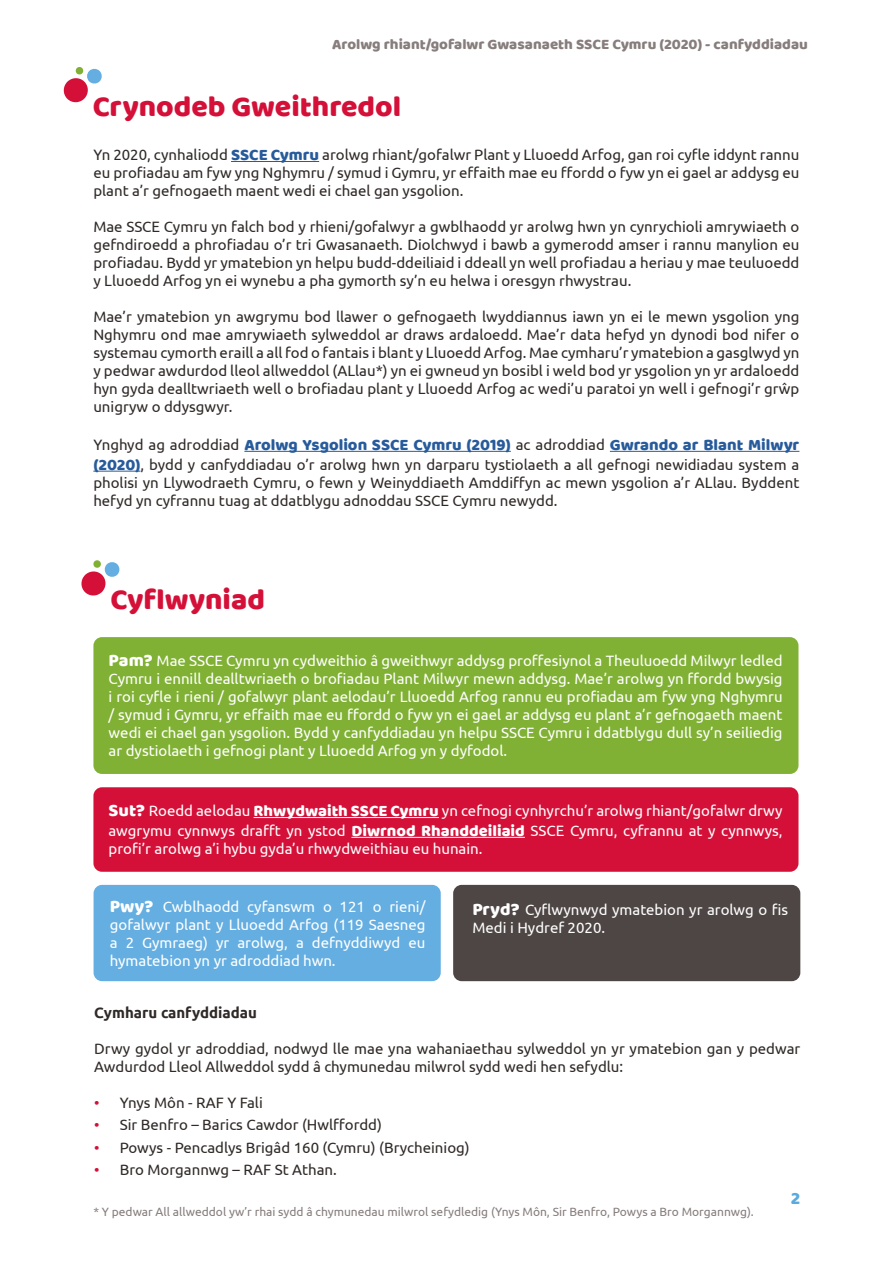
<style>
.page{position:relative;width:893px;height:1263px;background:#fff}
.page>*{position:absolute;margin:0;border:0;box-sizing:border-box;transform-origin:0 0}
.t1{font:30px "Baloo";color:#d41038}
.t2{font:18px "Baloo";color:#59aadf}
.t3{font:16.5px "Baloo";color:#275b9b}
.t4{font:15px/18px "Ubuntu";color:#2f2927;text-align:justify}
.t5{font:15px/18px "Ubuntu";color:#fff;text-align:justify}
.t6{font:15px "Baloo";color:#867d7c}
.t7{font:700 15px "Ubuntu";color:#2f2927}
.t8{font:12px "Ubuntu";color:#867d7c}
.s1{font-family:"Baloo";font-size:16.5px;color:#275b9b}
.s2{font-family:"Ubuntu";font-size:15px;color:#2f2927}
.s3{font-family:"Baloo";font-size:18px}
.s4{font-family:"Baloo";font-size:16.5px}
.s5{color:#d41038}
</style>
<div class="page">
<div style="left:93px;top:637px;width:705px;height:137px;background:#80b134;border-radius:9px"></div>
<div style="left:93px;top:787px;width:705px;height:85px;background:#d41038;border-radius:9px"></div>
<hr style="left:231px;top:161px;width:88px;height:1px;background:#275b9b">
<hr style="left:244px;top:451px;width:267px;height:1px;background:#275b9b">
<hr style="left:610px;top:451px;width:189px;height:1px;background:#275b9b">
<hr style="left:93px;top:471px;width:47px;height:1px;background:#275b9b">
<svg style="left:63px;top:67px;width:39px;height:36px"></svg>
<svg style="left:81px;top:560px;width:39px;height:36px"></svg>
<hr style="left:254px;top:817px;width:185px;height:1px;background:#fff">
<hr style="left:351px;top:837px;width:174px;height:1px;background:#fff">
<div style="left:94px;top:885px;width:347px;height:96px;background:#64aee1;border-radius:9px"></div>
<div style="left:453px;top:885px;width:347px;height:96px;background:#4e4644;border-radius:9px"></div>
<p class="t6" style="left:332px;top:35px;width:477px">Arolwg rhiant/gofalwr Gwasanaeth SSCE Cymru (2020) - canfyddiadau</p>
<h1 class="t1" style="left:93px;top:88px;width:310px">Crynodeb Gweithredol</h1>
<p class="t4" style="left:93px;top:145px;width:708px">Yn 2020, cynhaliodd <span class="s1">SSCE Cymru</span> arolwg rhiant/gofalwr Plant y Lluoedd Arfog, gan roi cyfle iddynt rannu eu profiadau am fyw yng Nghymru / symud i Gymru, yr effaith mae eu ffordd o fyw yn ei gael ar addysg eu plant a’r gefnogaeth maent wedi ei chael gan ysgolion.</p>
<p class="t4" style="left:93px;top:217px;width:708px">Mae SSCE Cymru yn falch bod y rhieni/gofalwyr a gwblhaodd yr arolwg hwn yn cynrychioli amrywiaeth o gefndiroedd a phrofiadau o’r tri Gwasanaeth. Diolchwyd i bawb a gymerodd amser i rannu manylion eu profiadau. Bydd yr ymatebion yn helpu budd-ddeiliaid i ddeall yn well profiadau a heriau y mae teuluoedd y Lluoedd Arfog yn ei wynebu a pha gymorth sy’n eu helwa i oresgyn rhwystrau.</p>
<p class="t4" style="left:93px;top:307px;width:708px">Mae’r ymatebion yn awgrymu bod llawer o gefnogaeth lwyddiannus iawn yn ei le mewn ysgolion yng Nghymru ond mae amrywiaeth sylweddol ar draws ardaloedd. Mae’r data hefyd yn dynodi bod nifer o systemau cymorth eraill a all fod o fantais i blant y Lluoedd Arfog. Mae cymharu’r ymatebion a gasglwyd yn y pedwar awdurdod lleol allweddol (ALlau*) yn ei gwneud yn bosibl i weld bod yr ysgolion yn yr ardaloedd hyn gyda dealltwriaeth well o brofiadau plant y Lluoedd Arfog ac wedi’u paratoi yn well i gefnogi’r grŵp unigryw o ddysgwyr.</p>
<p class="t3" style="left:93px;top:435px;width:708px"><span class="s2">Ynghyd ag adroddiad</span> Arolwg Ysgolion SSCE Cymru (2019) <span class="s2">ac adroddiad</span> Gwrando ar Blant Milwyr</p>
<p class="t4" style="left:93px;top:455px;width:708px"><span class="s1">(2020)</span>, bydd y canfyddiadau o’r arolwg hwn yn darparu tystiolaeth a all gefnogi newidiadau system a pholisi yn Llywodraeth Cymru, o fewn y Weinyddiaeth Amddiffyn ac mewn ysgolion a’r ALlau. Byddent hefyd yn cyfrannu tuag at ddatblygu adnoddau SSCE Cymru newydd.</p>
<h1 class="t1" style="left:110px;top:581px;width:156px">Cyflwyniad</h1>
<p class="t5" style="left:109px;top:652px;width:675px"><span class="s3">Pam?</span> Mae SSCE Cymru yn cydweithio â gweithwyr addysg proffesiynol a Theuluoedd Milwyr ledled Cymru i ennill dealltwriaeth o brofiadau Plant Milwyr mewn addysg. Mae’r arolwg yn ffordd bwysig i roi cyfle i rieni / gofalwyr plant aelodau’r Lluoedd Arfog rannu eu profiadau am fyw yng Nghymru / symud i Gymru, yr effaith mae eu ffordd o fyw yn ei gael ar addysg eu plant a’r gefnogaeth maent wedi ei chael gan ysgolion. Bydd y canfyddiadau yn helpu SSCE Cymru i ddatblygu dull sy’n seiliedig ar dystiolaeth i gefnogi plant y Lluoedd Arfog yn y dyfodol.</p>
<p class="t5" style="left:109px;top:801px;width:675px;line-height:19.8px"><span class="s3">Sut?</span> Roedd aelodau <span class="s4">Rhwydwaith SSCE Cymru</span> yn cefnogi cynhyrchu’r arolwg rhiant/gofalwr drwy awgrymu cynnwys drafft yn ystod <span class="s4">Diwrnod Rhanddeiliaid</span> SSCE Cymru, cyfrannu at y cynnwys,</p>
<p class="t5" style="left:109px;top:839px;width:375px">profi’r arolwg a’i hybu gyda’u rhwydweithiau eu hunain.</p>
<p class="t5" style="left:110px;top:897px;width:317px"><span class="s3">Pwy?</span> Cwblhaodd cyfanswm o 121 o rieni/ gofalwyr plant y Lluoedd Arfog (119 Saesneg a 2 Gymraeg) yr arolwg, a defnyddiwyd eu hymatebion yn yr adroddiad hwn.</p>
<p class="t5" style="left:472px;top:900px;width:317px"><span class="s3">Pryd?</span> Cyflwynwyd ymatebion yr arolwg o fis<br>Medi i Hydref 2020.</p>
<p class="t7" style="left:94px;top:1004px;width:164px">Cymharu canfyddiadau</p>
<p class="t4" style="left:94px;top:1039px;width:708px">Drwy gydol yr adroddiad, nodwyd lle mae yna wahaniaethau sylweddol yn yr ymatebion gan y pedwar<br>Awdurdod Lleol Allweddol sydd â chymunedau milwrol sydd wedi hen sefydlu:</p>
<p class="t4" style="left:94px;top:1093px;width:170px"><span class="s5">•</span> Ynys Môn - RAF Y Fali</p>
<p class="t4" style="left:94px;top:1115px;width:289px"><span class="s5">•</span> Sir Benfro – Barics Cawdor (Hwlffordd)</p>
<p class="t4" style="left:94px;top:1138px;width:377px"><span class="s5">•</span> Powys - Pencadlys Brigâd 160 (Cymru) (Brycheiniog)</p>
<p class="t4" style="left:94px;top:1160px;width:244px"><span class="s5">•</span> Bro Morgannwg – RAF St Athan.</p>
<p class="t8" style="left:93px;top:1205px;width:662px">* Y pedwar All allweddol yw’r rhai sydd â chymunedau milwrol sefydledig (Ynys Môn, Sir Benfro, Powys a Bro Morgannwg).</p>
<p class="t2" style="left:791px;top:1187px;width:11px">2</p>
</div>
